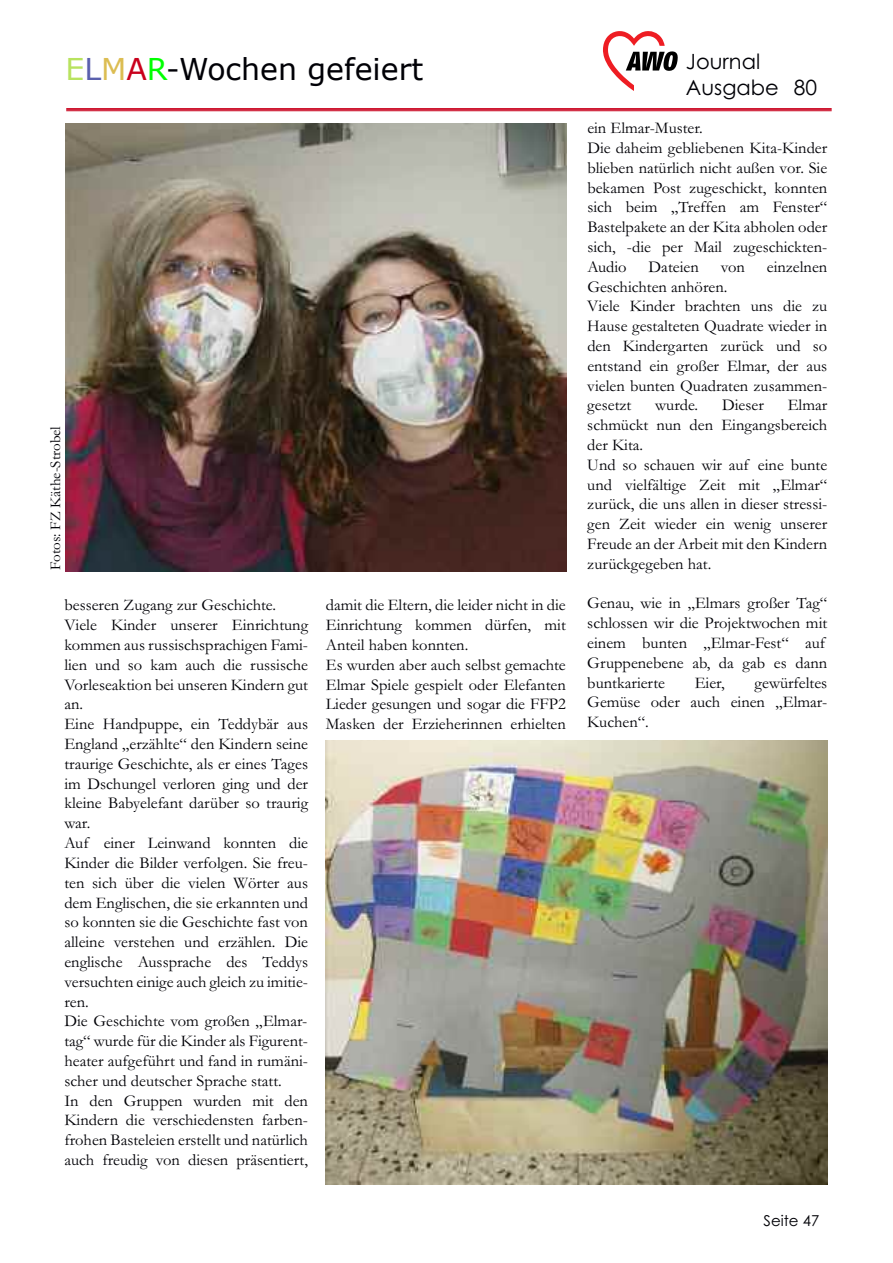
<style>
.page{position:relative;width:893px;height:1263px;background:#fff}
.page>*{position:absolute;margin:0;border:0;box-sizing:border-box;transform-origin:0 0}
.t1{font:30px "Verdana";color:#000006}
.t2{font:21px/25.2px "Century Gothic";color:#000006}
.t3{font:16.5px/19.8px "Garamond";color:#000006}
.t4{font:15px "Garamond";color:#000006}
.t5{font:15px "Century Gothic";color:#000006}
.s1{color:#b8e35f}
.s2{color:#5a60ad}
.s3{color:#dcbd52}
.s4{color:#c9001c}
.s5{color:#0f0}
</style>
<div class="page">
<hr style="left:66px;top:108px;width:766px;height:1px;background:#c9001c">
<hr style="left:66px;top:109px;width:766px;height:1px;background:#c9001c">
<hr style="left:66px;top:110px;width:766px;height:1px;background:#c9001c">
<svg style="left:603px;top:31px;width:75px;height:60px"></svg>
<img style="left:65px;top:123px;width:501px;height:449px">
<img style="left:326px;top:740px;width:501px;height:445px">
<h1 class="t1" style="left:65px;top:50px;width:359px"><span class="s1">E</span><span class="s2">L</span><span class="s3">M</span><span class="s4">A</span><span class="s5">R</span>-Wochen gefeiert</h1>
<p class="t2" style="left:686px;top:50px;width:133px">Journal<br>Ausgabe 80</p>
<p class="t4" style="left:46px;top:570px;width:145px;rotate:-90deg">Fotos: FZ Käthe-Strobel</p>
<p class="t3" style="left:64px;top:595px;width:245px">besseren Zugang zur Geschichte.<br>Viele Kinder unserer Einrichtung kommen aus russischsprachigen Fami&shy;lien und so kam auch die russische<br>Vorleseaktion bei unseren Kindern gut an.<br>Eine Handpuppe, ein Teddybär aus<br>England „erzählte“ den Kindern seine traurige Geschichte, als er eines Tages im Dschungel verloren ging und der kleine Babyelefant darüber so traurig war.<br>Auf einer Leinwand konnten die<br>Kinder die Bilder verfolgen. Sie freu&shy;ten sich über die vielen Wörter aus dem Englischen, die sie erkannten und so konnten sie die Geschichte fast von alleine verstehen und erzählen. Die englische Aussprache des Teddys versuchten einige auch gleich zu imitie&shy;ren.<br>Die Geschichte vom großen „Elmar&shy;tag“ wurde für die Kinder als Figurent&shy;heater aufgeführt und fand in rumäni&shy;scher und deutscher Sprache statt.<br>In den Gruppen wurden mit den<br>Kindern die verschiedensten farben&shy;frohen Basteleien erstellt und natürlich auch freudig von diesen präsentiert,</p>
<p class="t3" style="left:326px;top:595px;width:241px">damit die Eltern, die leider nicht in die Einrichtung kommen dürfen, mit Anteil haben konnten.<br>Es wurden aber auch selbst gemachte Elmar Spiele gespielt oder Elefanten Lieder gesungen und sogar die FFP2<br>Masken der Erzieherinnen erhielten</p>
<p class="t3" style="left:587px;top:118px;width:241px">ein Elmar-Muster.<br>Die daheim gebliebenen Kita-Kinder blieben natürlich nicht außen vor. Sie bekamen Post zugeschickt, konnten sich beim „Treffen am Fenster“<br>Bastelpakete an der Kita abholen oder sich, -die per Mail zugeschickten-<br>Audio</p>
<p class="t3" style="left:649px;top:256px;width:52px">Dateien</p>
<p class="t3" style="left:721px;top:256px;width:26px">von</p>
<p class="t3" style="left:767px;top:256px;width:62px">einzelnen</p>
<p class="t3" style="left:587px;top:276px;width:241px">Geschichten anhören.<br>Viele Kinder brachten uns die zu<br>Hause gestalteten Quadrate wieder in den Kindergarten zurück und so entstand ein großer Elmar, der aus vielen bunten Quadraten zusammen&shy;gesetzt</p>
<p class="t3" style="left:655px;top:395px;width:45px">wurde.</p>
<p class="t3" style="left:722px;top:395px;width:43px">Dieser</p>
<p class="t3" style="left:587px;top:395px;width:241px;text-indent:200px">Elmar schmückt nun den Eingangsbereich der Kita.<br>Und so schauen wir auf eine bunte und vielfältige Zeit mit „Elmar“ zurück, die uns allen in dieser stressi&shy;gen Zeit wieder ein wenig unserer<br>Freude an der Arbeit mit den Kindern zurückgegeben hat.</p>
<p class="t3" style="left:587px;top:593px;width:241px">Genau, wie in „Elmars großer Tag“ schlossen wir die Projektwochen mit einem bunten „Elmar-Fest“ auf<br>Gruppenebene ab, da gab es dann buntkarierte</p>
<p class="t3" style="left:587px;top:672px;width:241px;text-align:justify;text-indent:167px">gewürfeltes Gemüse oder auch einen „Elmar-Kuchen“.</p>
<p class="t3" style="left:695px;top:672px;width:32px">Eier,</p>
<p class="t5" style="left:763px;top:1211px;width:57px">Seite 47</p>
</div>
